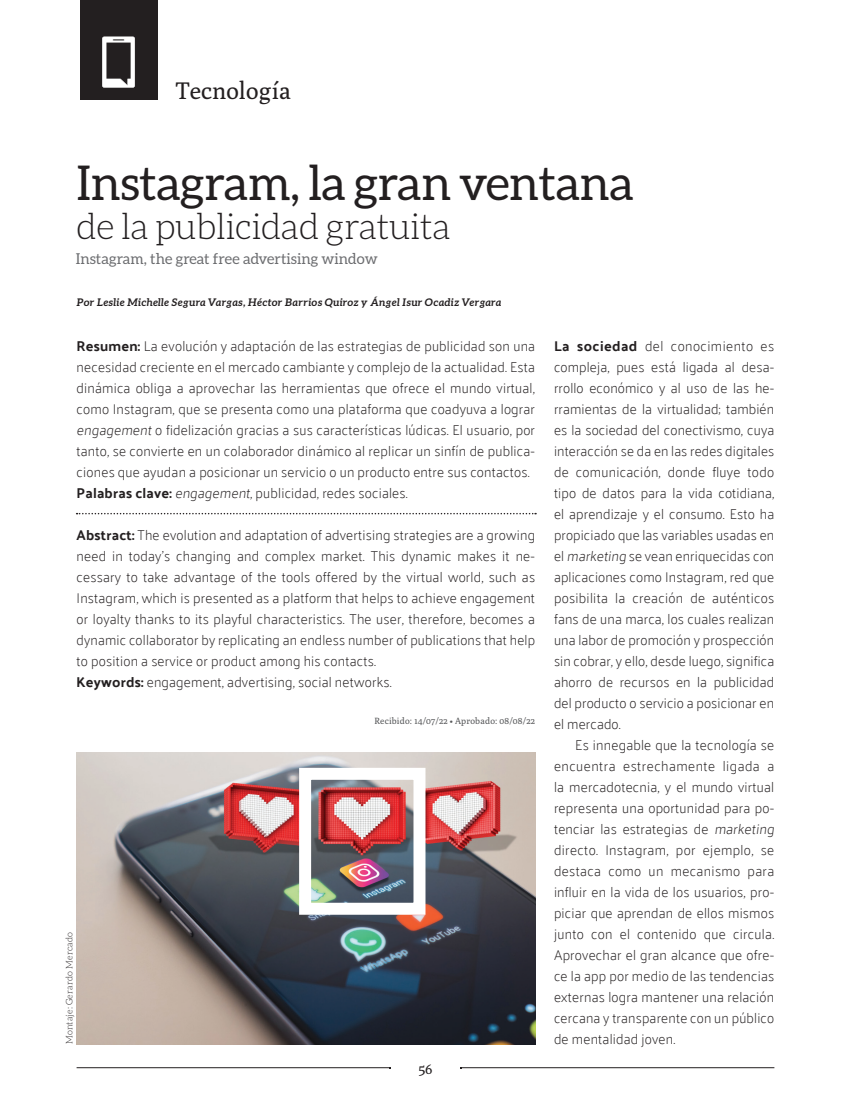
<style>
.page{position:relative;width:851px;height:1106px;background:#fff}
.page>*{position:absolute;margin:0;border:0;box-sizing:border-box;transform-origin:0 0}
.t1{font:48px "Aleo";letter-spacing:-.01em;color:#231f20}
.t2{font:300 36px "Aleo";letter-spacing:-.01em;color:#231f20}
.t3{font:23.85px "Poly";color:#231f20}
.t4{font:15px "Aleo";color:#6c6d70}
.t5{font:100 14.25px/21px "Palanquin";letter-spacing:.015em;color:#231f20}
.t6{font:14.1px "Poly";color:#231f20}
.t7{font:italic 700 10.5px "Aleo";letter-spacing:.025em;color:#231f20}
.t8{font:9px "Poly";letter-spacing:.015em;color:#57585a}
.t9{font:300 9px "Aleo";letter-spacing:.02em;color:#231f20}
.s1{font-weight:700}
</style>
<div class="page">
<div style="left:80px;top:0;width:77px;height:100px;background:#231f20"></div>
<svg style="left:102px;top:37px;width:33px;height:51px"></svg>
<hr style="left:461px;top:1067px;width:313px;height:1px;background:#231f20">
<hr style="left:77px;top:1067px;width:312px;height:1px;background:#231f20">
<svg style="left:77px;top:513px;width:459px;height:1px"></svg>
<img style="left:77px;top:753px;width:458px;height:291px">
<div style="left:299px;top:767px;width:126px;height:147px;border:12px solid #fff"></div>
<h3 class="t3" style="left:176px;top:77px;width:117px">Tecnología</h3>
<h1 class="t1" style="left:77px;top:156px;width:559px">Instagram, la gran ventana</h1>
<h2 class="t2" style="left:77px;top:207px;width:376px">de la publicidad gratuita</h2>
<p class="t4" style="left:76px;top:250px;width:303px">Instagram, the great free advertising window</p>
<p class="t7" style="left:77px;top:296px;width:426px">Por Leslie Michelle Segura Vargas, Héctor Barrios Quiroz y Ángel Isur Ocadiz Vergara</p>
<p class="t5" style="left:77px;top:335px;width:460px"><span class="s1">Resumen:</span> La evolución y adaptación de las estrategias de publicidad son una necesidad creciente en el mercado cambiante y complejo de la actualidad. Esta dinámica obliga a aprovechar las herramientas que ofrece el mundo virtual, como Instagram, que se presenta como una plataforma que coadyuva a lograr engagemento fidelización gracias a sus características lúdicas. El usuario, por tanto, se convierte en un colaborador dinámico al replicar un sinfín de publica&shy;ciones que ayudan a posicionar un servicio o un producto entre sus contactos.<br><span class="s1">Palabras clave:</span> engagement, publicidad, redes sociales.</p>
<p class="t5" style="left:77px;top:524px;width:460px"><span class="s1">Abstract:</span> The evolution and adaptation of advertising strategies are a growing need in today’s changing and complex market. This dynamic makes it ne&shy;cessary to take advantage of the tools offered by the virtual world, such as Instagram, which is presented as a platform that helps to achieve engagement or loyalty thanks to its playful characteristics. The user, therefore, becomes a dynamic collaborator by replicating an endless number of publications that help to position a service or product among his contacts.<br><span class="s1">Keywords:</span> engagement, advertising, social networks.</p>
<p class="t9" style="left:65px;top:1044px;width:114px;rotate:-90deg">Montaje: Gerardo Mercado</p>
<p class="t8" style="left:374px;top:716px;width:162px">Recibido: 14/07/22 • Aprobado: 08/08/22</p>
<p class="t6" style="left:418px;top:1060px;width:16px">56</p>
<p class="t5" style="left:554px;top:335px;width:222px;text-align:justify"><span class="s1">La sociedad</span> del conocimiento es compleja, pues está ligada al desa&shy;rrollo económico y al uso de las he&shy;rramientas de la virtualidad; también es la sociedad del conectivismo, cuya interacción se da en las redes digitales de comunicación, donde fluye todo tipo de datos para la vida cotidiana, el aprendizaje y el consumo. Esto ha propiciado que las variables usadas en el marketing se vean enriquecidas con aplicaciones como Instagram, red que posibilita la creación de auténticos fans de una marca, los cuales realizan una labor de promoción y prospección sin cobrar, y ello, desde luego, significa ahorro de recursos en la publicidad del producto o servicio a posicionar en el mercado.</p>
<p class="t5" style="left:554px;top:734px;width:225px;text-indent:21px">Es innegable que la tecnología se encuentra estrechamente ligada a la mercadotecnia, y el mundo virtual representa una oportunidad para po&shy;tenciar las estrategias de marketing directo. Instagram, por ejemplo, se destaca como un mecanismo para influir en la vida de los usuarios, pro&shy;piciar que aprendan de ellos mismos junto con el contenido que circula.<br>Aprovechar el gran alcance que ofre&shy;ce la app por medio de las tendencias externas logra mantener una relación cercana y transparente con un público de mentalidad joven.</p>
</div>
